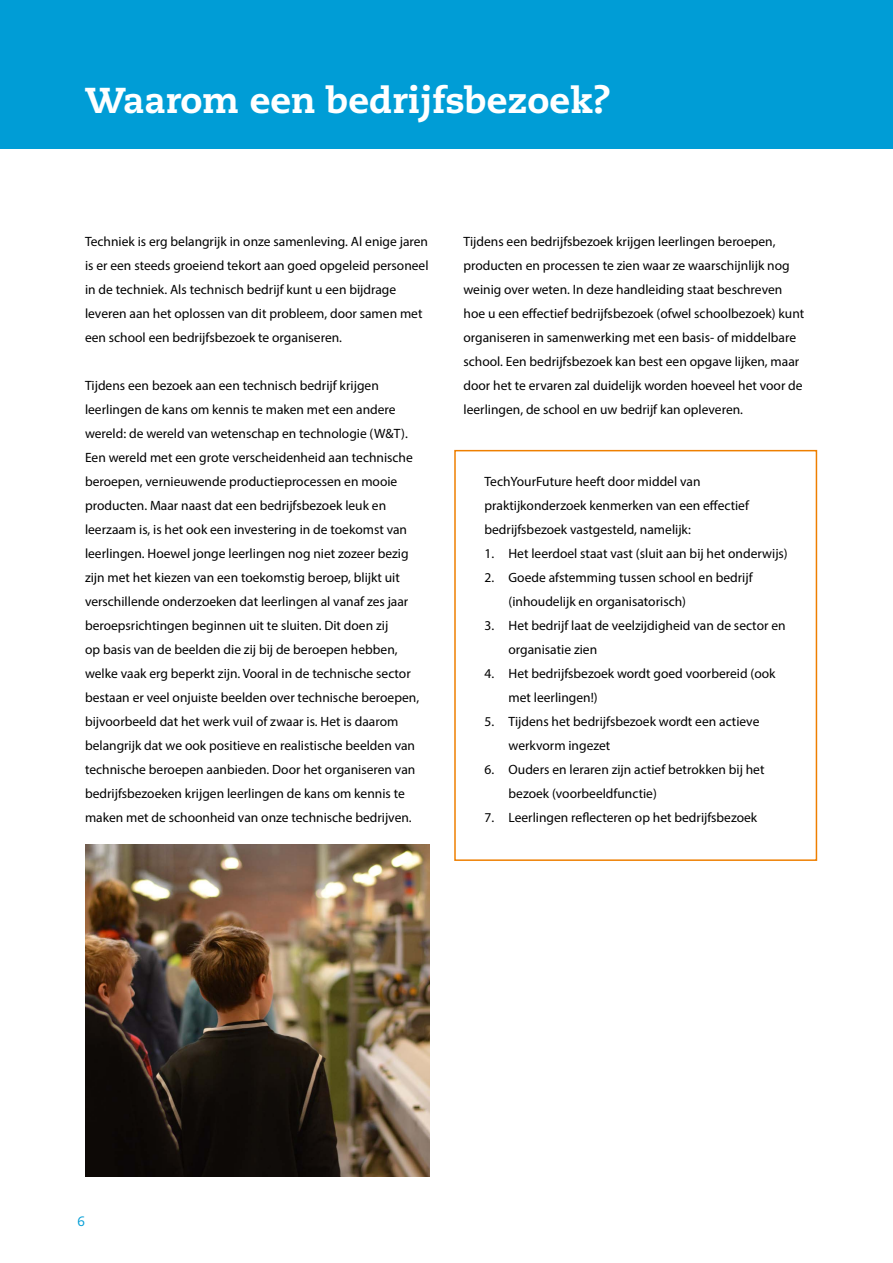
<style>
.page{position:relative;width:893px;height:1263px;background:#fff}
.page>*{position:absolute;margin:0;border:0;box-sizing:border-box;transform-origin:0 0}
.t1{font:800 36px "Caecilia LT Pro 85";color:#fff}
.t2{font:13.5px/24px "Myriad Pro";color:#000}
.t3{font:13.5px "Caecilia LT Pro 55 Roman";color:#009dd6}
</style>
<div class="page">
<div style="left:0;top:0;width:893px;height:149px;background:#009dd6"></div>
<div style="left:454px;top:450px;width:363px;height:411px;border:2px solid #ee7f00"></div>
<img style="left:85px;top:845px;width:344px;height:331px">
<h1 class="t1" style="left:85px;top:75px;width:527px">Waarom een bedrijfsbezoek?</h1>
<p class="t2" style="left:85px;top:229px;width:345px">Techniek is erg belangrijk in onze samenleving. Al enige jaren is er een steeds groeiend tekort aan goed opgeleid personeel in de techniek. Als technisch bedrijf kunt u een bijdrage leveren aan het oplossen van dit probleem, door samen met een school een bedrijfsbezoek te organiseren.</p>
<p class="t2" style="left:85px;top:373px;width:336px">Tijdens een bezoek aan een technisch bedrijf krijgen leerlingen de kans om kennis te maken met een andere wereld: de wereld van wetenschap en technologie (W&amp;T).<br>Een wereld met een grote verscheidenheid aan technische beroepen, vernieuwende productieprocessen en mooie producten. Maar naast dat een bedrijfsbezoek leuk en leerzaam is, is het ook een investering in de toekomst van leerlingen. Hoewel jonge leerlingen nog niet zozeer bezig zijn met het kiezen van een toekomstig beroep, blijkt uit verschillende onderzoeken dat leerlingen al vanaf zes jaar beroepsrichtingen beginnen uit te sluiten. Dit doen zij<br>op basis van de beelden die zij bij de beroepen hebben, welke vaak erg beperkt zijn. Vooral in de technische sector bestaan er veel onjuiste beelden over technische beroepen, bijvoorbeeld dat het werk vuil of zwaar is. Het is daarom belangrijk dat we ook positieve en realistische beelden van technische beroepen aanbieden. Door het organiseren van bedrijfsbezoeken krijgen leerlingen de kans om kennis te maken met de schoonheid van onze technische bedrijven.</p>
<p class="t2" style="left:463px;top:229px;width:342px">Tijdens een bedrijfsbezoek krijgen leerlingen beroepen, producten en processen te zien waar ze waarschijnlijk nog weinig over weten. In deze handleiding staat beschreven hoe u een effectief bedrijfsbezoek (ofwel schoolbezoek) kunt organiseren in samenwerking met een basis- of middelbare school. Een bedrijfsbezoek kan best een opgave lijken, maar door het te ervaren zal duidelijk worden hoeveel het voor de leerlingen, de school en uw bedrijf kan opleveren.</p>
<p class="t2" style="left:484px;top:469px;width:266px">TechYourFuture heeft door middel van praktijkonderzoek kenmerken van een effectief bedrijfsbezoek vastgesteld, namelijk:</p>
<p class="t2" style="left:484px;top:541px;width:305px">1. Het leerdoel staat vast (sluit aan bij het onderwijs)</p>
<p class="t2" style="left:508px;top:565px;width:246px;text-indent:-24px">2. Goede afstemming tussen school en bedrijf (inhoudelijk en organisatorisch)</p>
<p class="t2" style="left:509px;top:613px;width:279px;text-indent:-24px">3. Het bedrijf laat de veelzijdigheid van de sector en organisatie zien</p>
<p class="t2" style="left:509px;top:661px;width:268px;text-indent:-24px">4. Het bedrijfsbezoek wordt goed voorbereid (ook met leerlingen!)</p>
<p class="t2" style="left:509px;top:709px;width:252px;text-indent:-24px">5. Tijdens het bedrijfsbezoek wordt een actieve werkvorm ingezet</p>
<p class="t2" style="left:509px;top:757px;width:257px;text-indent:-24px">6. Ouders en leraren zijn actief betrokken bij het bezoek (voorbeeldfunctie)</p>
<p class="t2" style="left:485px;top:805px;width:274px">7. Leerlingen reflecteren op het bedrijfsbezoek</p>
<p class="t3" style="left:78px;top:1212px;width:9px">6</p>
</div>
